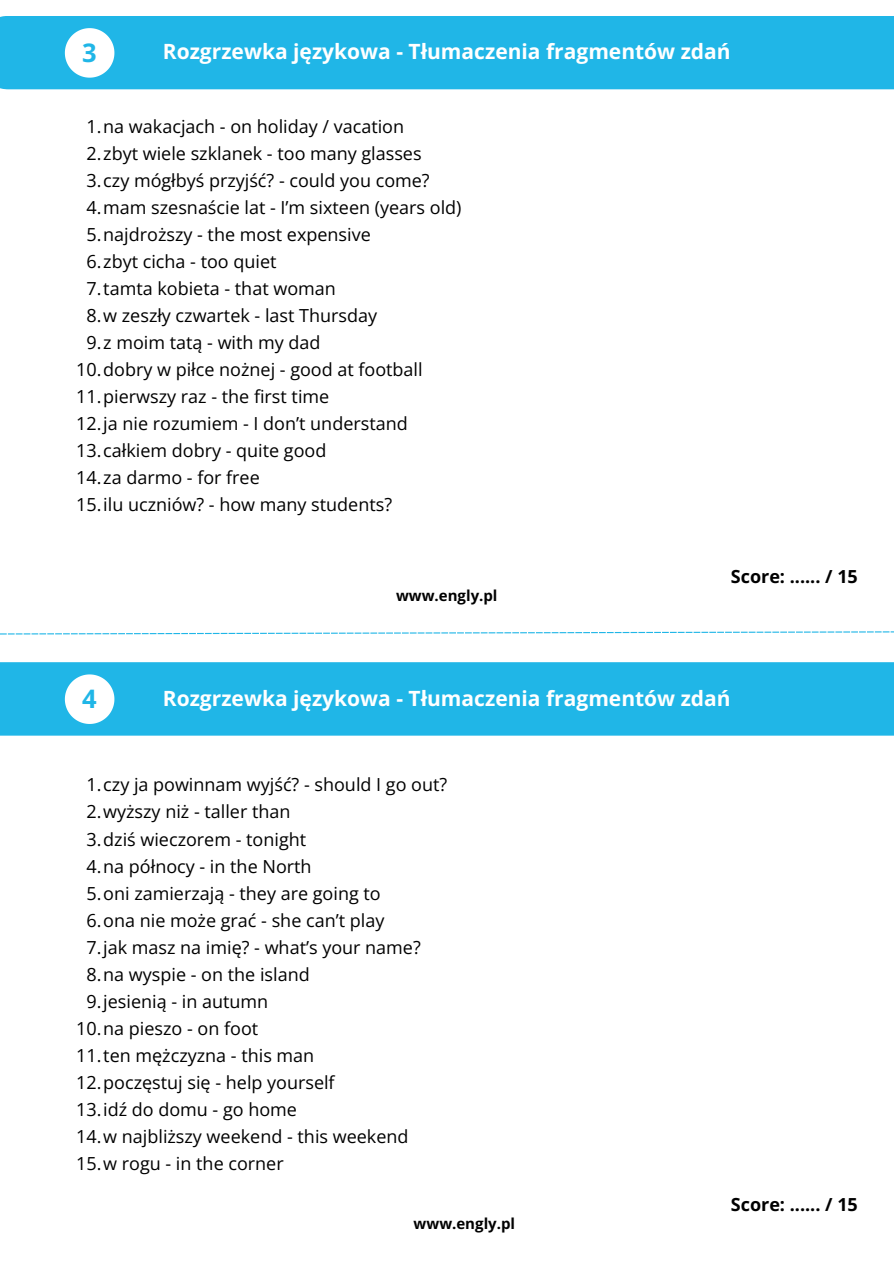
<style>
.page{position:relative;width:894px;height:1264px;background:#fff}
.page>*{position:absolute;margin:0;border:0;box-sizing:border-box;transform-origin:0 0}
.t1{font:700 25.5px "Open Sans";color:#20b6e7}
.t2{font:700 21px "Open Sans";color:#fff}
.t3{font:18px "Open Sans";color:#000}
.t4{font:700 18px "Open Sans";color:#000}
.t5{font:700 15px "Open Sans";color:#000}
</style>
<div class="page">
<div style="left:0;top:16px;width:893px;height:73px;background:#20b6e7"></div>
<div style="left:0;top:662px;width:893px;height:73px;background:#20b6e7"></div>
<svg style="left:0;top:631px;width:893px;height:3px"></svg>
<svg style="left:65px;top:674px;width:49px;height:50px"></svg>
<svg style="left:65px;top:28px;width:49px;height:50px"></svg>
<p class="t1" style="left:82px;top:35px;width:16px">3</p>
<h1 class="t2" style="left:163px;top:37px;width:569px">Rozgrzewka językowa - Tłumaczenia fragmentów zdań</h1>
<p class="t3" style="left:86px;top:114px;width:319px">1.na wakacjach - on holiday / vacation</p>
<p class="t3" style="left:86px;top:141px;width:336px">2.zbyt wiele szklanek - too many glasses</p>
<p class="t3" style="left:86px;top:168px;width:345px">3.czy mógłbyś przyjść? - could you come?</p>
<p class="t3" style="left:86px;top:195px;width:376px">4.mam szesnaście lat - I’m sixteen (years old)</p>
<p class="t3" style="left:86px;top:222px;width:286px">5.najdroższy - the most expensive</p>
<p class="t3" style="left:86px;top:249px;width:192px">6.zbyt cicha - too quiet</p>
<p class="t3" style="left:86px;top:276px;width:251px">7.tamta kobieta - that woman</p>
<p class="t3" style="left:86px;top:303px;width:292px">8.w zeszły czwartek - last Thursday</p>
<p class="t3" style="left:86px;top:330px;width:235px">9.z moim tatą - with my dad</p>
<p class="t3" style="left:76px;top:357px;width:348px">10.dobry w piłce nożnej - good at football</p>
<p class="t3" style="left:76px;top:384px;width:254px">11.pierwszy raz - the first time</p>
<p class="t3" style="left:76px;top:411px;width:333px">12.ja nie rozumiem - I don’t understand</p>
<p class="t3" style="left:76px;top:438px;width:252px">13.całkiem dobry - quite good</p>
<p class="t3" style="left:76px;top:465px;width:185px">14.za darmo - for free</p>
<p class="t3" style="left:76px;top:492px;width:317px">15.ilu uczniów? - how many students?</p>
<p class="t5" style="left:396px;top:584px;width:103px">www.engly.pl</p>
<p class="t4" style="left:730px;top:563px;width:128px">Score: ...... / 15</p>
<p class="t1" style="left:82px;top:681px;width:16px">4</p>
<p class="t2" style="left:163px;top:683px;width:569px">Rozgrzewka językowa - Tłumaczenia fragmentów zdań</p>
<h2 class="t3" style="left:86px;top:772px;width:362px">1.czy ja powinnam wyjść? - should I go out?</h2>
<p class="t3" style="left:86px;top:799px;width:205px">2.wyższy niż - taller than</p>
<p class="t3" style="left:86px;top:826px;width:221px">3.dziś wieczorem - tonight</p>
<h1 class="t3" style="left:86px;top:853px;width:227px">4.na północy - in the North</h1>
<p class="t3" style="left:86px;top:880px;width:296px">5.oni zamierzają - they are going to</p>
<p class="t3" style="left:86px;top:907px;width:299px">6.ona nie może grać - she can’t play</p>
<p class="t3" style="left:86px;top:934px;width:336px">7.jak masz na imię? - what’s your name?</p>
<p class="t3" style="left:86px;top:961px;width:225px">8.na wyspie - on the island</p>
<p class="t3" style="left:86px;top:988px;width:183px">9.jesienią - in autumn</p>
<p class="t3" style="left:76px;top:1015px;width:183px">10.na pieszo - on foot</p>
<p class="t3" style="left:76px;top:1042px;width:239px">11.ten mężczyzna - this man</p>
<p class="t3" style="left:76px;top:1069px;width:260px">12.poczęstuj się - help yourself</p>
<p class="t3" style="left:76px;top:1096px;width:222px">13.idź do domu - go home</p>
<p class="t3" style="left:76px;top:1123px;width:334px">14.w najbliższy weekend - this weekend</p>
<p class="t3" style="left:76px;top:1150px;width:209px">15.w rogu - in the corner</p>
<p class="t5" style="left:413px;top:1212px;width:103px">www.engly.pl</p>
<p class="t4" style="left:730px;top:1191px;width:128px">Score: ...... / 15</p>
</div>
